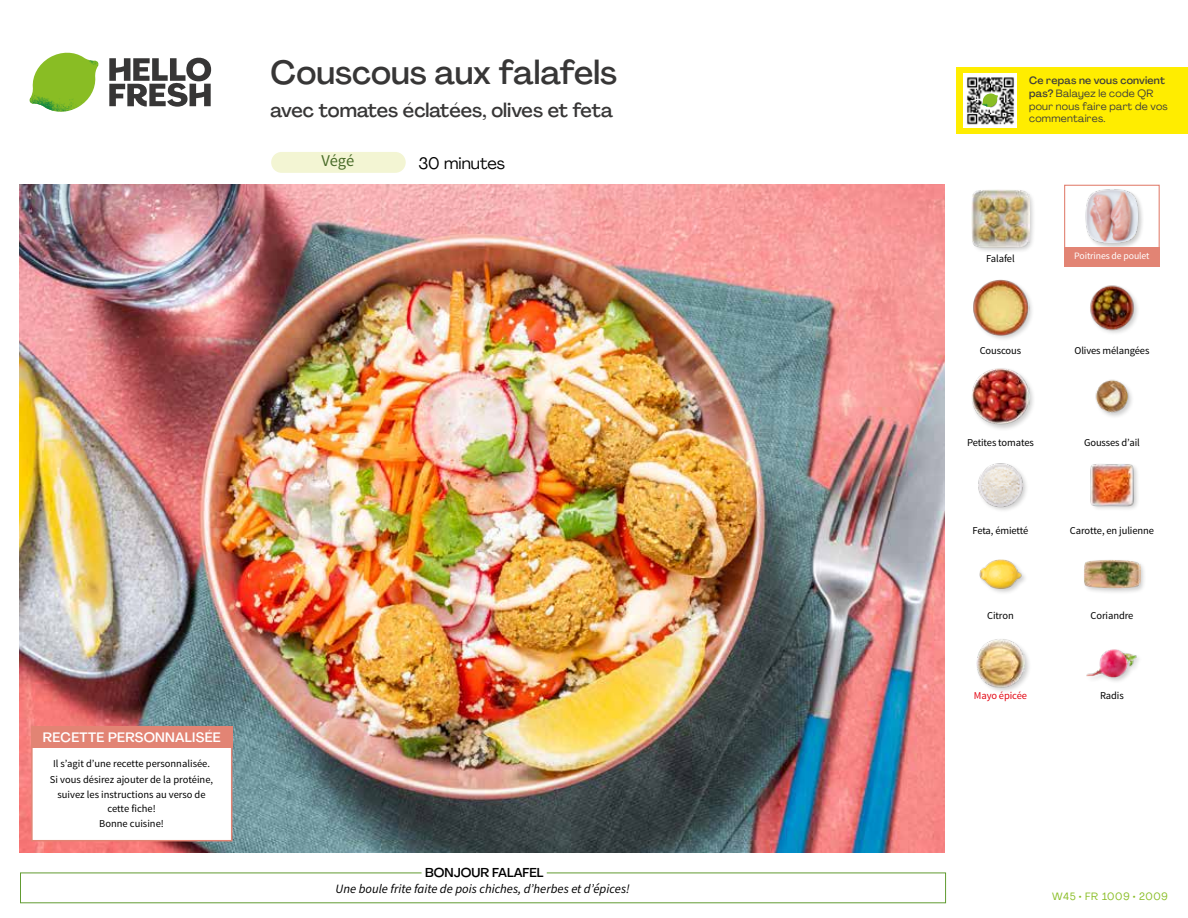
<style>
.page{position:relative;width:1188px;height:918px;background:#fff}
.page>*{position:absolute;margin:0;border:0;box-sizing:border-box;transform-origin:0 0}
.t1{font:500 33px "Agrandir";color:#373636}
.t2{font:500 19.5px "Agrandir";color:#373636}
.t3{font:16.5px "Agrandir";color:#000}
.t4{font:16.5px "Source Sans Pro";color:#4a6c2a}
.t5{font:500 13.5px "Agrandir";letter-spacing:.02em;color:#fff}
.t6{font:italic 12.75px "Source Sans Pro";color:#000}
.t7{font:500 12.75px "Agrandir";color:#000}
.t8{font:10.5px/15.6px "Source Sans Pro";letter-spacing:-.01em;color:#000;text-align:center}
.t9{font:10.5px/12.8px "Agrandir";letter-spacing:.02em;color:#3c3c3b}
.t10{font:10.5px "Agrandir";letter-spacing:.05em;color:#89bd24}
.t11{font:10.5px "Source Sans Pro";letter-spacing:-.01em;color:#e30613}
.t12{font:9.75px "Source Sans Pro";letter-spacing:-.01em;color:#fff}
.s1{font-weight:500}
</style>
<div class="page">
<svg style="left:109px;top:57px;width:102px;height:50px"></svg>
<svg style="left:34px;top:53px;width:62px;height:40px"></svg>
<img style="left:67px;top:53px;width:32px;height:26px">
<img style="left:33px;top:75px;width:59px;height:11px">
<img style="left:29px;top:79px;width:61px;height:33px">
<img style="left:65px;top:86px;width:27px;height:25px">
<img style="left:20px;top:184px;width:924px;height:668px">
<div style="left:271px;top:152px;width:135px;height:21px;background:#f3f5d3;border-radius:10px"></div>
<img style="left:1086px;top:649px;width:53px;height:32px">
<div style="left:975px;top:638px;width:57px;height:56px;background:#000;opacity:.2"></div>
<img style="left:976px;top:639px;width:49px;height:48px">
<div style="left:1083px;top:558px;width:64px;height:37px;background:#000;opacity:.2"></div>
<img style="left:1083px;top:558px;width:58px;height:37px">
<img style="left:979px;top:559px;width:46px;height:34px">
<img style="left:1090px;top:464px;width:47px;height:45px">
<img style="left:978px;top:463px;width:49px;height:47px">
<img style="left:1095px;top:379px;width:37px;height:38px">
<div style="left:971px;top:367px;width:64px;height:64px;background:#000;opacity:.2"></div>
<img style="left:972px;top:368px;width:57px;height:57px">
<img style="left:1090px;top:285px;width:48px;height:48px">
<div style="left:972px;top:279px;width:62px;height:63px;background:#000;opacity:.2"></div>
<img style="left:972px;top:279px;width:57px;height:57px">
<div style="left:1085px;top:188px;width:60px;height:62px;background:#000;opacity:.2"></div>
<img style="left:1085px;top:188px;width:56px;height:57px">
<div style="left:971px;top:189px;width:65px;height:66px;background:#000;opacity:.2"></div>
<img style="left:972px;top:190px;width:57px;height:57px">
<div style="left:1064px;top:185px;width:96px;height:72px;border:1px solid #e28474"></div>
<div style="left:1064px;top:247px;width:96px;height:20px;background:#e28474"></div>
<div style="left:31px;top:726px;width:201px;height:115px;background:#fff;border:2px solid #e28474"></div>
<div style="left:31px;top:726px;width:202px;height:22px;background:#e28474"></div>
<div style="left:956px;top:67px;width:232px;height:67px;background:#ffed00"></div>
<img style="left:964px;top:74px;width:52px;height:54px">
<svg style="left:982px;top:93px;width:16px;height:14px"></svg>
<h1 class="t1" style="left:271px;top:52px;width:348px">Couscous aux falafels</h1>
<h2 class="t2" style="left:271px;top:98px;width:344px">avec tomates éclatées, olives et feta</h2>
<h3 class="t3" style="left:418px;top:153px;width:88px">30 minutes</h3>
<h3 class="t4" style="left:322px;top:151px;width:34px">Végé</h3>
<p class="t5" style="left:43px;top:729px;width:179px">RECETTE PERSONNALISÉE</p>
<p class="t8" style="left:50px;top:756px;width:165px">Il s’agit d’une recette personnalisée.<br>Si vous désirez ajouter de la protéine, suivez les instructions au verso de</p>
<p class="t8" style="left:99px;top:801px;width:66px">cette fiche!<br>Bonne cuisine!</p>
<p class="t7" style="left:425px;top:864px;width:120px">BONJOUR FALAFEL</p>
<p class="t6" style="left:335px;top:880px;width:296px">Une boule frite faite de pois chiches, d’herbes et d’épices!</p>
<p class="t9" style="left:1029px;top:74px;width:140px"><span class="s1">Ce repas ne vous convient pas?</span> Balayez le code QR pour nous faire part de vos commentaires.</p>
<p class="t8" style="left:986px;top:251px;width:30px">Falafel</p>
<p class="t8" style="left:980px;top:343px;width:43px">Couscous</p>
<p class="t12" style="left:1074px;top:250px;width:77px">Poitrines de poulet</p>
<p class="t8" style="left:1075px;top:343px;width:76px">Olives mélangées</p>
<p class="t8" style="left:967px;top:435px;width:68px">Petites tomates</p>
<p class="t8" style="left:1084px;top:435px;width:57px">Gousses d’ail</p>
<p class="t8" style="left:972px;top:522px;width:58px">Feta, émietté</p>
<p class="t8" style="left:1070px;top:522px;width:86px">Carotte, en julienne</p>
<p class="t8" style="left:987px;top:608px;width:28px">Citron</p>
<p class="t8" style="left:1091px;top:608px;width:44px">Coriandre</p>
<p class="t11" style="left:974px;top:689px;width:55px">Mayo épicée</p>
<p class="t8" style="left:1100px;top:688px;width:25px">Radis</p>
<p class="t10" style="left:1052px;top:890px;width:117px">W45 • FR 1009 • 2009</p>
</div>
